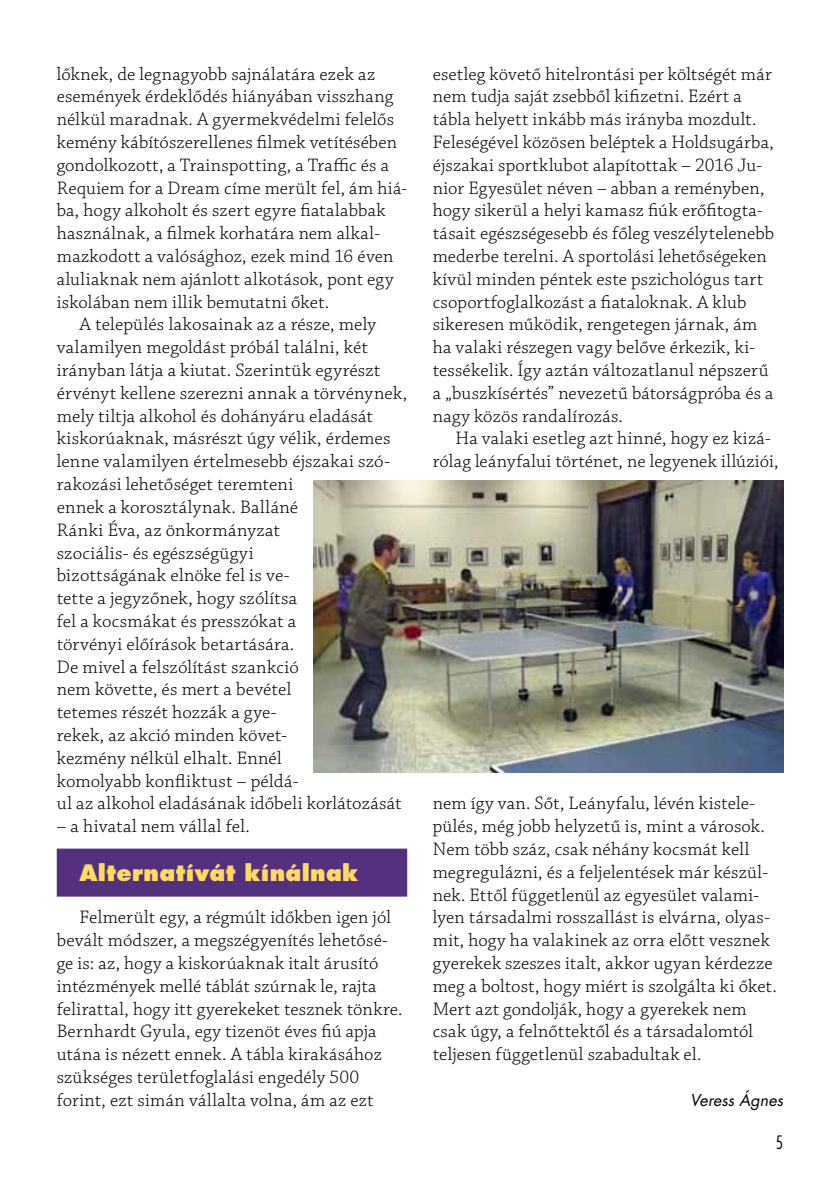
<style>
.page{position:relative;width:840px;height:1191px;background:#fff}
.page>*{position:absolute;margin:0;border:0;box-sizing:border-box;transform-origin:0 0}
.t1{font:800 22px "Futura Std";letter-spacing:.015em;color:#ffdc5f}
.t2{font:300 19px/22.8px "Chaparral Pro";letter-spacing:.01em;color:#000}
.t3{font:300 condensed 18px "Futura Std";color:#000}
.t4{font:italic 16px "Futura Std";letter-spacing:.005em;color:#000}
</style>
<div class="page">
<div style="left:57px;top:848px;width:350px;height:48px;background:#54307e"></div>
<img style="left:313px;top:480px;width:469px;height:292px">
<p class="t2" style="left:57px;top:63px;width:319px">lőknek, de legnagyobb sajnálatára ezek az</p>
<p class="t2" style="left:57px;top:86px;width:338px">események érdeklődés hiányában visszhang</p>
<p class="t2" style="left:57px;top:109px;width:339px">nélkül maradnak. A gyermekvédelmi felelős</p>
<p class="t2" style="left:57px;top:131px;width:342px">kemény kábítószerellenes filmek vetítésében</p>
<p class="t2" style="left:57px;top:154px;width:333px">gondolkozott, a Trainspotting, a Traffic és a</p>
<p class="t2" style="left:57px;top:177px;width:352px">Requiem for a Dream címe merült fel, ám hiá-</p>
<p class="t2" style="left:57px;top:200px;width:330px">ba, hogy alkoholt és szert egyre fiatalabbak</p>
<p class="t2" style="left:57px;top:223px;width:324px">használnak, a filmek korhatára nem alkal-</p>
<p class="t2" style="left:57px;top:245px;width:338px">mazkodott a valósághoz, ezek mind 16 éven</p>
<p class="t2" style="left:57px;top:268px;width:338px">aluliaknak nem ajánlott alkotások, pont egy</p>
<p class="t2" style="left:57px;top:291px;width:274px">iskolában nem illik bemutatni őket.</p>
<p class="t2" style="left:79px;top:314px;width:298px">A település lakosainak az a része, mely</p>
<p class="t2" style="left:57px;top:337px;width:312px">valamilyen megoldást próbál találni, két</p>
<p class="t2" style="left:57px;top:359px;width:325px">irányban látja a kiutat. Szerintük egyrészt</p>
<p class="t2" style="left:57px;top:382px;width:352px">érvényt kellene szerezni annak a törvénynek,</p>
<p class="t2" style="left:57px;top:405px;width:317px">mely tiltja alkohol és dohányáru eladását</p>
<p class="t2" style="left:57px;top:428px;width:335px">kiskorúaknak, másrészt úgy vélik, érdemes</p>
<p class="t2" style="left:57px;top:451px;width:334px">lenne valamilyen értelmesebb éjszakai szó-</p>
<p class="t2" style="left:57px;top:473px;width:238px">rakozási lehetőséget teremteni</p>
<p class="t2" style="left:57px;top:496px;width:243px">ennek a korosztálynak. Balláné</p>
<p class="t2" style="left:57px;top:519px;width:224px">Ránki Éva, az önkormányzat</p>
<p class="t2" style="left:57px;top:542px;width:198px">szociális- és egészségügyi</p>
<p class="t2" style="left:57px;top:565px;width:234px">bizottságának elnöke fel is ve-</p>
<p class="t2" style="left:57px;top:587px;width:242px">tette a jegyzőnek, hogy szólítsa</p>
<p class="t2" style="left:57px;top:610px;width:241px">fel a kocsmákat és presszókat a</p>
<p class="t2" style="left:57px;top:633px;width:239px">törvényi előírások betartására.</p>
<p class="t2" style="left:57px;top:656px;width:243px">De mivel a felszólítást szankció</p>
<p class="t2" style="left:57px;top:679px;width:236px">nem követte, és mert a bevétel</p>
<p class="t2" style="left:57px;top:701px;width:221px">tetemes részét hozzák a gye-</p>
<p class="t2" style="left:57px;top:724px;width:232px">rekek, az akció minden követ-</p>
<p class="t2" style="left:57px;top:747px;width:226px">kezmény nélkül elhalt. Ennél</p>
<p class="t2" style="left:57px;top:770px;width:243px">komolyabb konfliktust – példá-</p>
<p class="t2" style="left:57px;top:793px;width:346px">ul az alkohol eladásának időbeli korlátozását</p>
<p class="t2" style="left:57px;top:815px;width:194px">– a hivatal nem vállal fel.</p>
<p class="t1" style="left:79px;top:857px;width:280px">Alternatívát kínálnak</p>
<p class="t2" style="left:57px;top:907px;width:347px;text-indent:23px">Felmerült egy, a régmúlt időkben igen jól bevált módszer, a megszégyenítés lehetősé&shy;ge is: az, hogy a kiskorúaknak italt árusító intézmények mellé táblát szúrnak le, rajta felirattal, hogy itt gyerekeket tesznek tönkre.<br>Bernhardt Gyula, egy tizenöt éves fiú apja utána is nézett ennek. A tábla kirakásához szükséges területfoglalási engedély 500 forint, ezt simán vállalta volna, ám az ezt</p>
<p class="t2" style="left:432px;top:63px;width:343px">esetleg követő hitelrontási per költségét már nem tudja saját zsebből kifizetni. Ezért a tábla helyett inkább más irányba mozdult.<br>Feleségével közösen beléptek a Holdsugárba, éjszakai sportklubot alapítottak – 2016 Ju&shy;nior Egyesület néven – abban a reményben, hogy sikerül a helyi kamasz fiúk erőfitogta&shy;tásait egészségesebb és főleg veszélytelenebb mederbe terelni. A sportolási lehetőségeken kívül minden péntek este pszichológus tart csoportfoglalkozást a fiataloknak. A klub sikeresen működik, rengetegen járnak, ám ha valaki részegen vagy belőve érkezik, ki&shy;tessékelik. Így aztán változatlanul népszerű a „buszkísértés” nevezetű bátorságpróba és a nagy közös randalírozás.</p>
<p class="t2" style="left:432px;top:428px;width:347px;text-indent:23px">Ha valaki esetleg azt hinné, hogy ez kizá&shy;rólag leányfalui történet, ne legyenek illúziói,</p>
<p class="t2" style="left:432px;top:793px;width:345px">nem így van. Sőt, Leányfalu, lévén kistele&shy;pülés, még jobb helyzetű is, mint a városok.<br>Nem több száz, csak néhány kocsmát kell megregulázni, és a feljelentések már készül&shy;nek. Ettől függetlenül az egyesület valami&shy;lyen társadalmi rosszallást is elvárna, olyas&shy;mit, hogy ha valakinek az orra előtt vesznek gyerekek szeszes italt, akkor ugyan kérdezze meg a boltost, hogy miért is szolgálta ki őket.<br>Mert azt gondolják, hogy a gyerekek nem csak úgy, a felnőttektől és a társadalomtól teljesen függetlenül szabadultak el.</p>
<p class="t4" style="left:689px;top:1089px;width:94px">Veress Ágnes</p>
<p class="t3" style="left:775px;top:1130px;width:9px">5</p>
</div>
